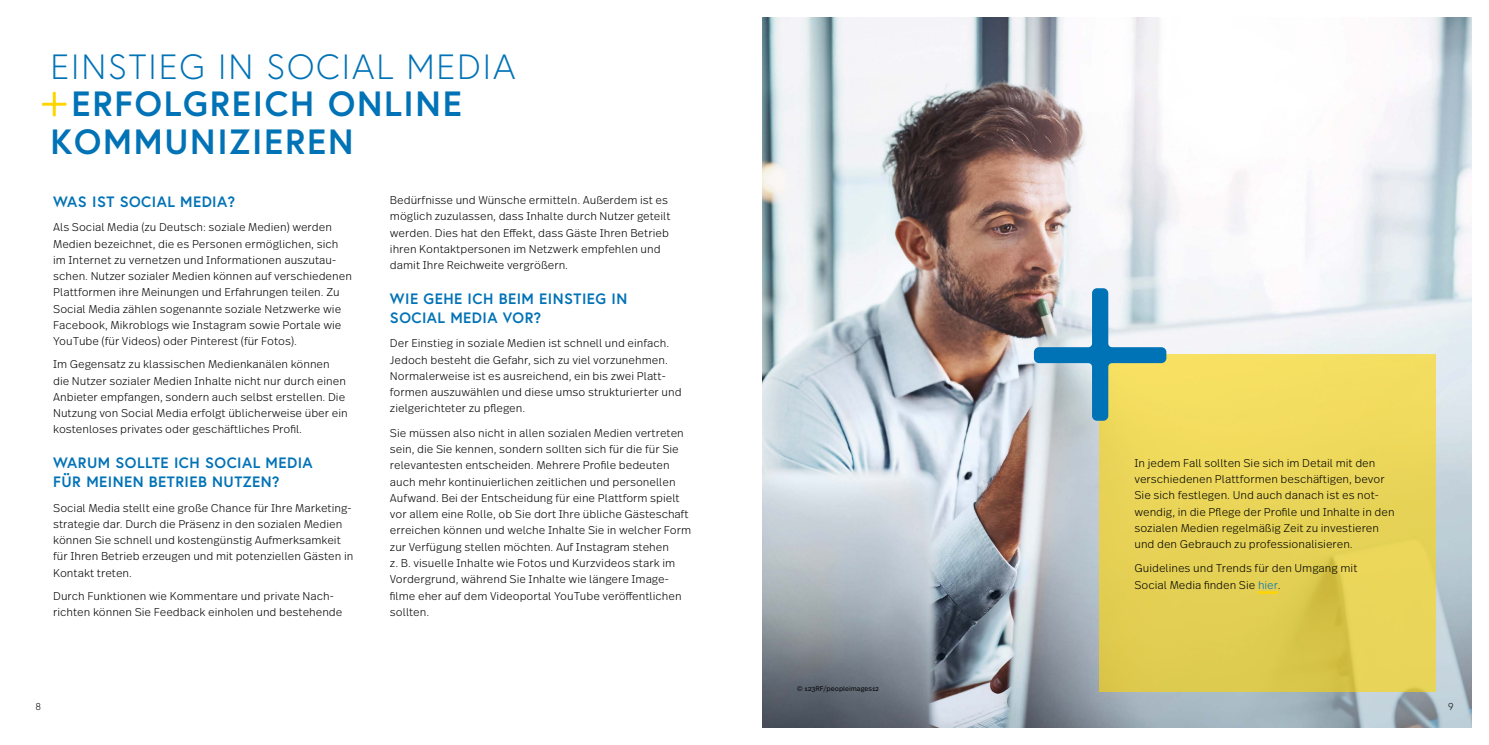
<style>
.page{position:relative;width:1489px;height:745px;background:#fff}
.page>*{position:absolute;margin:0;border:0;box-sizing:border-box;transform-origin:0 0}
.t1{font:700 35px/37.5px "Europa";letter-spacing:.05em;color:#0072b6}
.t2{font:300 35px "Europa";letter-spacing:.05em;color:#0072b6}
.t3{font:700 15px/18.8px "Europa";letter-spacing:.03em;color:#0072b6}
.t4{font:300 11.25px/16.2px "Real Text Pro";color:#000}
.t5{font:300 10px "Europa";color:#000}
.t6{font:300 6.88px "Real Text Pro";color:#000}
.s1{color:#0072b6}
</style>
<div class="page">
<img style="left:762px;top:18px;width:708px;height:708px">
<div style="left:1098px;top:354px;width:337px;height:337px;background:linear-gradient(to bottom,#f6e062,#dcc94d)"></div>
<hr style="left:1257px;top:591px;width:20px;height:2px;background:#ffd500">
<svg style="left:1033px;top:288px;width:133px;height:132px"></svg>
<svg style="left:42px;top:92px;width:24px;height:24px"></svg>
<h1 class="t2" style="left:50px;top:45px;width:466px">EINSTIEG IN SOCIAL MEDIA</h1>
<h1 class="t1" style="left:50px;top:84px;width:413px;text-indent:21px">ERFOLGREICH ONLINE<br>KOMMUNIZIEREN</h1>
<h2 class="t3" style="left:53px;top:192px;width:183px">WAS IST SOCIAL MEDIA?</h2>
<p class="t4" style="left:53px;top:218px;width:300px">Als Social Media (zu Deutsch: soziale Medien) werden Medien bezeichnet, die es Personen ermöglichen, sich im Internet zu vernetzen und Informationen auszutau&shy;schen. Nutzer sozialer Medien können auf verschiedenen Plattformen ihre Meinungen und Erfahrungen teilen. Zu Social Media zählen sogenannte soziale Netzwerke wie Facebook, Mikroblogs wie Instagram sowie Portale wie YouTube (für Videos) oder Pinterest (für Fotos).</p>
<p class="t4" style="left:53px;top:355px;width:296px">Im Gegensatz zu klassischen Medienkanälen können die Nutzer sozialer Medien Inhalte nicht nur durch einen Anbieter empfangen, sondern auch selbst erstellen. Die Nutzung von Social Media erfolgt üblicherweise über ein kostenloses privates oder geschäftliches Profil.</p>
<h2 class="t3" style="left:53px;top:453px;width:261px">WARUM SOLLTE ICH SOCIAL MEDIA<br>FÜR MEINEN BETRIEB NUTZEN?</h2>
<p class="t4" style="left:53px;top:498px;width:302px">Social Media stellt eine große Chance für Ihre Marketing&shy;strategie dar. Durch die Präsenz in den sozialen Medien können Sie schnell und kostengünstig Aufmerksamkeit für Ihren Betrieb erzeugen und mit potenziellen Gästen in Kontakt treten.</p>
<p class="t4" style="left:53px;top:586px;width:291px">Durch Funktionen wie Kommentare und private Nach&shy;richten können Sie Feedback einholen und bestehende</p>
<p class="t4" style="left:390px;top:191px;width:282px">Bedürfnisse und Wünsche ermitteln. Außerdem ist es möglich zuzulassen, dass Inhalte durch Nutzer geteilt werden. Dies hat den Effekt, dass Gäste Ihren Betrieb ihren Kontaktpersonen im Netzwerk empfehlen und damit Ihre Reichweite vergrößern.</p>
<h2 class="t3" style="left:390px;top:289px;width:239px">WIE GEHE ICH BEIM EINSTIEG IN<br>SOCIAL MEDIA VOR?</h2>
<p class="t4" style="left:390px;top:334px;width:293px">Der Einstieg in soziale Medien ist schnell und einfach.<br>Jedoch besteht die Gefahr, sich zu viel vorzunehmen.<br>Normalerweise ist es ausreichend, ein bis zwei Platt&shy;formen auszuwählen und diese umso strukturierter und zielgerichteter zu pflegen.</p>
<p class="t4" style="left:390px;top:424px;width:303px">Sie müssen also nicht in allen sozialen Medien vertreten sein, die Sie kennen, sondern sollten sich für die für Sie relevantesten entscheiden. Mehrere Profile bedeuten auch mehr kontinuierlichen zeitlichen und personellen Aufwand. Bei der Entscheidung für eine Plattform spielt vor allem eine Rolle, ob Sie dort Ihre übliche Gästeschaft erreichen können und welche Inhalte Sie in welcher Form zur Verfügung stellen möchten. Auf Instagram stehen<br>z. B. visuelle Inhalte wie Fotos und Kurzvideos stark im Vordergrund, während Sie Inhalte wie längere Image&shy;filme eher auf dem Videoportal YouTube veröffentlichen sollten.</p>
<p class="t6" style="left:796px;top:683px;width:84px">© 123RF/peopleimages12</p>
<p class="t4" style="left:1134px;top:454px;width:262px">In jedem Fall sollten Sie sich im Detail mit den verschiedenen Plattformen beschäftigen, bevor Sie sich festlegen. Und auch danach ist es not&shy;wendig, in die Pflege der Profile und Inhalte in den sozialen Medien regelmäßig Zeit zu investieren und den Gebrauch zu professionalisieren.</p>
<p class="t4" style="left:1134px;top:559px;width:224px">Guidelines und Trends für den Umgang mit<br>Social Media finden Sie <span class="s1">hier</span>.</p>
<p class="t5" style="left:35px;top:700px;width:7px">8</p>
<p class="t5" style="left:1447px;top:700px;width:7px">9</p>
</div>
